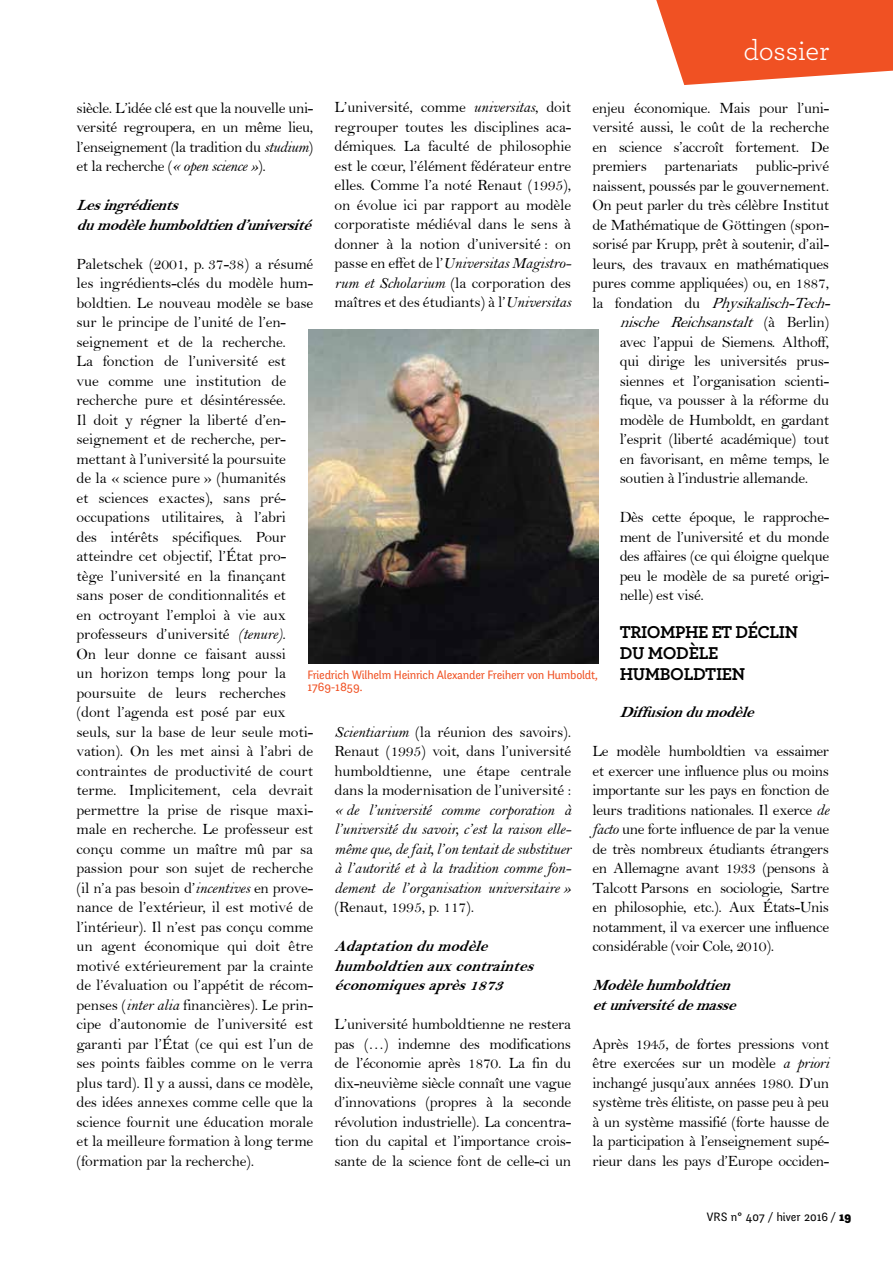
<style>
.page{position:relative;width:893px;height:1263px;background:#fff}
.page>*{position:absolute;margin:0;border:0;box-sizing:border-box;transform-origin:0 0}
.t1{font:28.8px "Archer";letter-spacing:-.01em;color:#fff}
.t2{font:700 18px/21px "Archer";letter-spacing:-.02em;color:#000}
.t3{font:15.75px/19.5px "Bell";letter-spacing:-.01em;color:#000;text-align:justify}
.t4{font:15.75px/19.5px "Bell MT Italic";letter-spacing:-.01em;color:#000;text-align:justify}
.t5{font:italic 15.75px/19.5px "Bell MT Bold";color:#000}
.t6{font:italic 15.75px "Bell";color:#000}
.t7{font:12px/12px "Fengardo Neue";letter-spacing:-.02em;color:#f05123}
.t8{font:12px "Fengardo Neue";color:#000}
.s1{font-style:normal}
.s2{font-family:"Bell MT Italic"}
.s3{font-family:"Bell"}
.s4{font-weight:900}
</style>
<div class="page">
<svg style="left:656px;top:0;width:237px;height:85px"></svg>
<img style="left:308px;top:330px;width:290px;height:333px">
<h1 class="t1" style="left:743px;top:31px;width:87px">dossier</h1>
<p class="t3" style="left:592px;top:98px;width:238px">enjeu économique. Mais pour l’uni-</p>
<p class="t3" style="left:592px;top:117px;width:238px">versité aussi, le coût de la recherche</p>
<p class="t3" style="left:592px;top:137px;width:238px">en science s’accroît fortement. De</p>
<p class="t3" style="left:592px;top:156px;width:238px">premiers partenariats public-privé</p>
<p class="t3" style="left:592px;top:176px;width:238px">naissent, poussés par le gouvernement.</p>
<p class="t3" style="left:592px;top:195px;width:238px">On peut parler du très célèbre Institut</p>
<p class="t3" style="left:592px;top:215px;width:238px">de Mathématique de Göttingen (spon-</p>
<p class="t3" style="left:592px;top:234px;width:238px">sorisé par Krupp, prêt à soutenir, d’ail-</p>
<p class="t3" style="left:592px;top:254px;width:238px">leurs, des travaux en mathématiques</p>
<p class="t3" style="left:592px;top:273px;width:238px">pures comme appliquées) ou, en 1887,</p>
<p class="t6" style="left:592px;top:293px;width:245px"><span class="s1">l a fo n d a t i o n d u</span> Physikalisch-Tech-</p>
<p class="t6" style="left:620px;top:313px;width:211px">nische Reichsanstalt <span class="s1">( à B e r l i n )</span></p>
<p class="t3" style="left:620px;top:332px;width:211px">avec l’appui de Siemens. Althoff,</p>
<p class="t3" style="left:620px;top:351px;width:211px">qui dirige les universités prus-</p>
<p class="t3" style="left:620px;top:371px;width:211px">siennes et l’organisation scienti-</p>
<p class="t3" style="left:620px;top:390px;width:211px">fique, va pousser à la réforme du</p>
<p class="t3" style="left:620px;top:410px;width:211px">modèle de Humboldt, en gardant</p>
<p class="t3" style="left:620px;top:429px;width:211px">l’esprit (liberté académique) tout</p>
<p class="t3" style="left:620px;top:449px;width:211px">en favorisant, en même temps, le</p>
<p class="t3" style="left:620px;top:468px;width:190px">soutien à l’industrie allemande.</p>
<p class="t3" style="left:620px;top:507px;width:211px">Dès cette époque, le rapproche&shy;ment de l’université et du monde des affaires (ce qui éloigne quelque peu le modèle de sa pureté origi&shy;nelle) est visé.</p>
<p class="t2" style="left:620px;top:620px;width:180px">TRIOMPHE ET DÉCLIN<br>DU MODÈLE<br>HUMBOLDTIEN</p>
<p class="t5" style="left:620px;top:702px;width:142px">Diffusiondumodèle</p>
<p class="t3" style="left:592px;top:741px;width:238px">Le modèle humboldtien va essaimer et exercer une influence plus ou moins importante sur les pays en fonction de leurs traditions nationales. Il exerce <span class="s2">de facto</span> une forte influence de par la venue de très nombreux étudiants étrangers en Allemagne avant 1933 (pensons à Talcott -Parsons en sociologie, Sartre en philosophie, etc.). Aux États-Unis notamment, il va exercer une influence considérable (voir Cole, 2010).</p>
<p class="t5" style="left:592px;top:975px;width:151px">Modèlehumboldtien etuniversitédemasse</p>
<p class="t3" style="left:592px;top:1034px;width:238px">Après 1945, de fortes pressions vont être exercées sur un modèle <span class="s2">a priori </span>inchangé jusqu’aux années 1980. D’un système très élitiste, on passe peu à peu à un système massifié (forte hausse de la participation à l’enseignement supé&shy;rieur dans les pays d’Europe occiden-</p>
<p class="t3" style="left:334px;top:98px;width:238px">L’université, comme <span class="s2">universitas</span>, doit regrouper toutes les disciplines aca&shy;démiques. La faculté de philosophie est le cœur, l’élément fédérateur entre elles. Comme l’a noté Renaut (1995), on évolue ici par rapport au modèle corporatiste médiéval dans le sens à donner à la notion d’université : on</p>
<p class="t4" style="left:334px;top:254px;width:238px"><span class="s3">passe en effet de l’</span>Universitas Magistro-</p>
<p class="t3" style="left:334px;top:273px;width:238px"><span class="s2">rum et Scholarium</span> (la corporation des maîtres et des étudiants) à l’<span class="s2">Universitas</span></p>
<p class="t3" style="left:77px;top:98px;width:238px">siècle. L’idée clé est que la nouvelle uni&shy;versité regroupera, en un même lieu, l’enseignement (la tradition du <span class="s2">studium</span>) et la recherche (<span class="s2">« open science »</span>).</p>
<p class="t5" style="left:77px;top:195px;width:242px">Lesingrédients dumodèlehumboldtiend’université</p>
<p class="t3" style="left:77px;top:254px;width:238px;text-align:left">Paletschek (2001, p. 37-38) a résumé les ingrédients-clés du modèle hum&shy;boldtien. Le nouveau modèle se base sur le principe de l’unité de l’en&shy;seignement et de la recherche.<br>La fonction de l’université est<br>vue comme une institution de recherche pure et désintéressée.<br>Il doit y régner la liberté d’en&shy;seignement et de recherche, per&shy;mettant à l’université la poursuite<br>de la « science pure » (humanités<br>et sciences exactes), sans pré&shy;occupations utilitaires, à l’abri<br>des intérêts spécifiques. Pour atteindre cet objectif, l’État pro&shy;tège l’université en la finançant sans poser de conditionnalités et<br>en octroyant l’emploi à vie aux professeurs d’université <span class="s2">(tenure)</span>.<br>On leur donne ce faisant aussi<br>un horizon temps long pour la poursuite de leurs recherches (dont l’agenda est posé par eux seuls, sur la base de leur seule moti&shy;vation). On les met ainsi à l’abri de contraintes de productivité de court terme. Implicitement, cela devrait permettre la prise de risque maxi&shy;male en recherche. Le professeur est conçu comme un maître mû par sa passion pour son sujet de recherche (il n’a pas besoin d’<span class="s2">incentives</span> en prove&shy;nance de l’extérieur, il est motivé de l’intérieur). Il n’est pas conçu comme un agent économique qui doit être motivé extérieurement par la crainte de l’évaluation ou l’appétit de récom&shy;penses (<span class="s2">inter alia</span> financières). Le prin&shy;cipe d’autonomie de l’université est garanti par l’État (ce qui est l’un de ses points faibles comme on le verra plus tard). Il y a aussi, dans ce modèle, des idées annexes comme celle que la science fournit une éducation morale et la meilleure formation à long terme (formation par la recherche).</p>
<p class="t7" style="left:307px;top:669px;width:292px">Friedrich Wilhelm Heinrich Alexander Freiherr von Humboldt,<br>1769-1859.</p>
<p class="t3" style="left:334px;top:722px;width:238px"><span class="s2">Scientiarium</span> (la réunion des savoirs).<br>Renaut (1995) voit, dans l’université humboldtienne, une étape centrale dans la modernisation de l’université :</p>
<p class="t4" style="left:334px;top:800px;width:238px">« de l’université comme corporation à l’université du savoir, c’est la raison elle&shy;même que, de fait, l’on tentait de substituer à l’autorité et à la tradition comme fon&shy;dement de l’organisation universitaire »</p>
<p class="t3" style="left:334px;top:897px;width:141px">(Renaut, 1995, p. 117).</p>
<p class="t5" style="left:334px;top:936px;width:207px">Adap tationdumodèle humboldtienauxcontraintes économiquesaprès1873</p>
<p class="t3" style="left:334px;top:1014px;width:238px">L’université humboldtienne ne restera pas (…) indemne des modifications de l’économie après 1870. La fin du dix-neuvième siècle connaît une vague d’innovations (propres à la seconde révolution industrielle). La concentra&shy;tion du capital et l’importance crois&shy;sante de la science font de celle-ci un</p>
<p class="t8" style="left:707px;top:1209px;width:146px">VRS n° 407 / hiver 2016 / <span class="s4">19</span></p>
</div>
